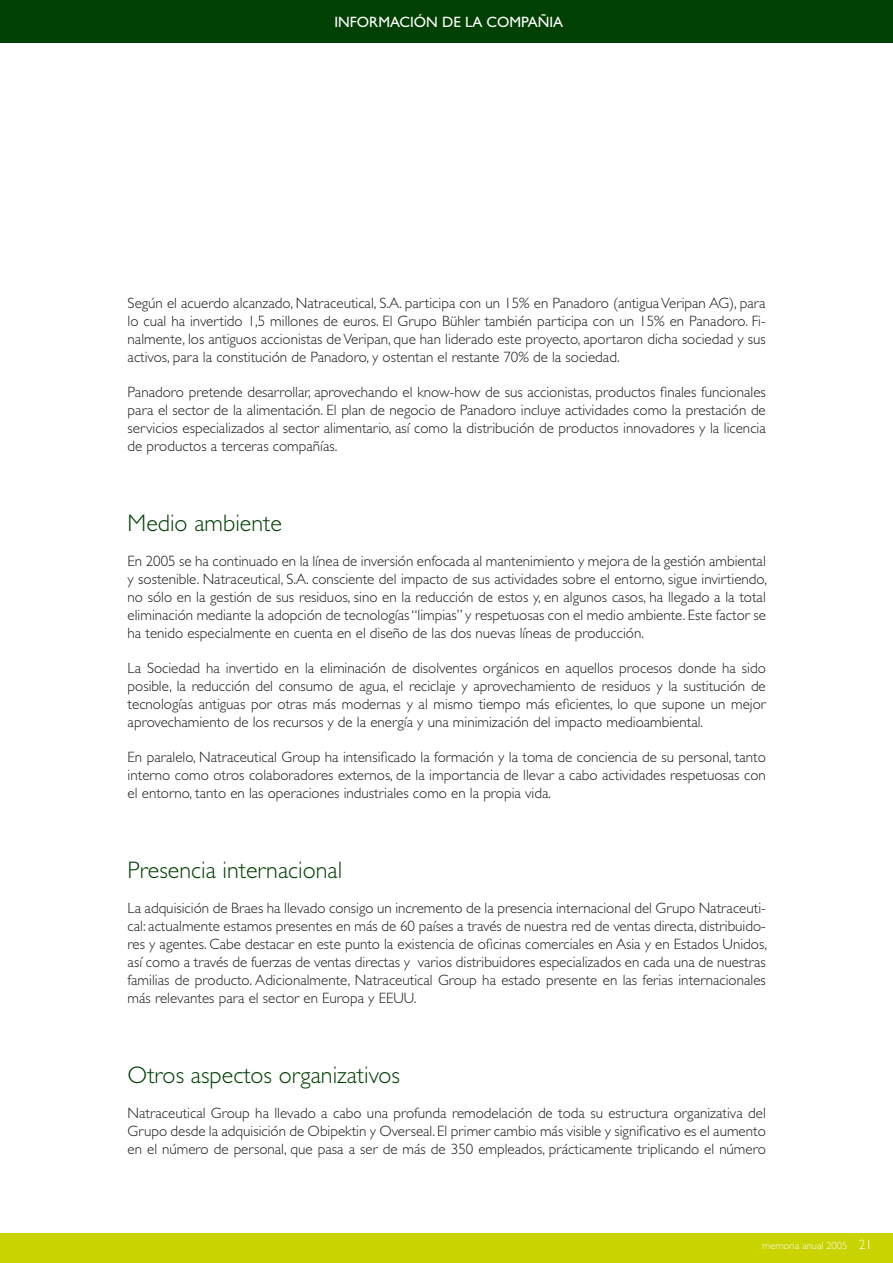
<style>
.page{position:relative;width:893px;height:1263px;background:#fff}
.page>*{position:absolute;margin:0;border:0;box-sizing:border-box;transform-origin:0 0}
.t1{font:300 24px "Gill Sans Std";color:#004003}
.t2{font:300 15px/18px "Gill Sans Std";color:#1b1b1f;text-align:justify}
.t3{font:15px "Gill Sans Std";color:#fff}
.t4{font:300 10.5px "Gill Sans Std";color:#fff}
.s1{font-size:13.5px}
</style>
<div class="page">
<div style="left:0;top:0;width:892px;height:43px;background:#004003"></div>
<hr style="left:0;top:42px;width:1px;height:502px;background:#edeeee">
<hr style="left:0;top:0;width:2px;height:43px;background:#004003">
<div style="left:0;top:1233px;width:892px;height:30px;background:#c8d300"></div>
<p class="t3" style="left:334px;top:17px;width:230px">INFORMACIÓN DE LA COMPAÑIA</p>
<p class="t2" style="left:128px;top:295px;width:639px">Según el acuerdo alcanzado, Natraceutical, S.A. participa con un 15% en Panadoro (antigua Veripan AG), para lo cual ha invertido 1,5 millones de euros. El Grupo Bühler también participa con un 15% en Panadoro. Fi&shy;nalmente, los antiguos accionistas de Veripan, que han liderado este proyecto, aportaron dicha sociedad y sus activos, para la constitución de Panadoro, y ostentan el restante 70% de la sociedad.</p>
<p class="t2" style="left:128px;top:384px;width:639px">Panadoro pretende desarrollar, aprovechando el know-how de sus accionistas, productos finales funcionales para el sector de la alimentación. El plan de negocio de Panadoro incluye actividades como la prestación de servicios especializados al sector alimentario, así como la distribución de productos innovadores y la licencia de productos a terceras compañías.</p>
<h1 class="t1" style="left:128px;top:514px;width:156px">Medio ambiente</h1>
<p class="t2" style="left:128px;top:553px;width:640px">En 2005 se ha continuado en la línea de inversión enfocada al mantenimiento y mejora de la gestión ambiental y sostenible. Natraceutical, S.A. consciente del impacto de sus actividades sobre el entorno, sigue invirtiendo, no sólo en la gestión de sus residuos, sino en la reducción de estos y, en algunos casos, ha llegado a la total eliminación mediante la adopción de tecnologías “limpias” y respetuosas con el medio ambiente. Este factor se ha tenido especialmente en cuenta en el diseño de las dos nuevas líneas de producción.</p>
<p class="t2" style="left:128px;top:660px;width:639px">La Sociedad ha invertido en la eliminación de disolventes orgánicos en aquellos procesos donde ha sido posible, la reducción del consumo de agua, el reciclaje y aprovechamiento de residuos y la sustitución de tecnologías antiguas por otras más modernas y al mismo tiempo más eficientes, lo que supone un mejor aprovechamiento de los recursos y de la energía y una minimización del impacto medioambiental.</p>
<p class="t2" style="left:128px;top:749px;width:639px">En paralelo, Natraceutical Group ha intensificado la formación y la toma de conciencia de su personal, tanto interno como otros colaboradores externos, de la importancia de llevar a cabo actividades respetuosas con el entorno, tanto en las operaciones industriales como en la propia vida.</p>
<h1 class="t1" style="left:128px;top:861px;width:216px">Presencia internacional</h1>
<p class="t2" style="left:128px;top:900px;width:641px">La adquisición de Braes ha llevado consigo un incremento de la presencia internacional del Grupo Natraceuti&shy;cal: actualmente estamos presentes en más de 60 países a través de nuestra red de ventas directa, distribuido&shy;res y agentes. Cabe destacar en este punto la existencia de oficinas comerciales en Asia y en Estados Unidos, así como a través de fuerzas de ventas directas y varios distribuidores especializados en cada una de nuestras familias de producto. Adicionalmente, Natraceutical Group ha estado presente en las ferias internacionales más relevantes para el sector en Europa y EEUU.</p>
<h1 class="t1" style="left:128px;top:1065px;width:274px">Otros aspectos organizativos</h1>
<p class="t2" style="left:128px;top:1105px;width:639px">Natraceutical Group ha llevado a cabo una profunda remodelación de toda su estructura organizativa del Grupo desde la adquisición de Obipektin y Overseal. El primer cambio más visible y significativo es el aumento en el número de personal, que pasa a ser de más de 350 empleados, prácticamente triplicando el número</p>
<p class="t4" style="left:762px;top:1242px;width:111px">memoria anual 2005 <span class="s1">21</span></p>
</div>
